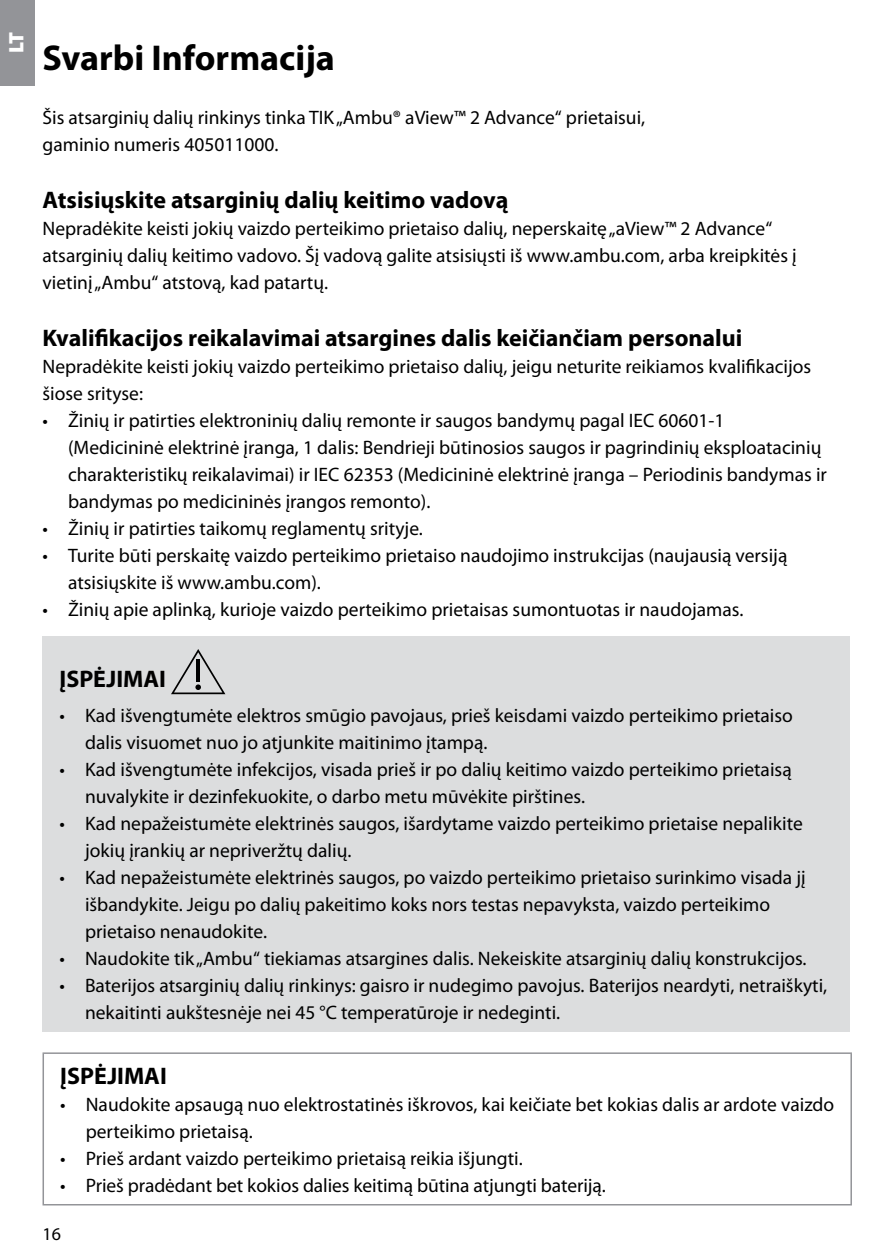
<style>
.page{position:relative;width:893px;height:1259px;background:#fff}
.page>*{position:absolute;margin:0;border:0;box-sizing:border-box;transform-origin:0 0}
.t1{font:700 36px "Myriad Pro";color:#000}
.t2{font:700 24px "Myriad Pro";color:#000}
.t3{font:900 21px "Myriad Pro";color:#fff}
.t4{font:19.5px/27px "Myriad Pro";color:#000}
.t5{font:18px "Myriad Pro";color:#000}
</style>
<div class="page">
<div style="left:43px;top:636px;width:807px;height:396px;background:#dcddde"></div>
<svg style="left:171px;top:649px;width:54px;height:45px"></svg>
<hr style="left:43px;top:1052px;width:809px;height:2px;background:#939498">
<hr style="left:43px;top:1054px;width:1px;height:150px;background:#939498">
<hr style="left:850px;top:1054px;width:2px;height:150px;background:#939498">
<hr style="left:43px;top:1204px;width:809px;height:1px;background:#939498">
<div style="left:0;top:0;width:34px;height:85px;background:#939498"></div>
<p class="t3" style="left:4px;top:53px;width:22px;rotate:-90deg">LT</p>
<h1 class="t1" style="left:43px;top:34px;width:294px">Svarbi Informacija</h1>
<p class="t4" style="left:43px;top:103px;width:604px">Šis atsarginių dalių rinkinys tinka TIK „Ambu® aView™ 2 Advance“ prietaisui, gaminio numeris 405011000.</p>
<p class="t2" style="left:43px;top:184px;width:467px">Atsisiųskite atsarginių dalių keitimo vadovą</p>
<p class="t4" style="left:43px;top:214px;width:756px">Nepradėkite keisti jokių vaizdo perteikimo prietaiso dalių, neperskaitę „aView™ 2 Advance“ atsarginių dalių keitimo vadovo. Šį vadovą galite atsisiųsti iš www.ambu.com, arba kreipkitės į vietinį „Ambu“ atstovą, kad patartų.</p>
<p class="t2" style="left:43px;top:322px;width:701px">Kvalifikacijos reikalavimai atsargines dalis keičiančiam personalui</p>
<p class="t4" style="left:43px;top:352px;width:770px">Nepradėkite keisti jokių vaizdo perteikimo prietaiso dalių, jeigu neturite reikiamos kvalifikacijos šiose srityse:</p>
<p class="t4" style="left:68px;top:406px;width:760px;text-indent:-26px">• Žinių ir patirties elektroninių dalių remonte ir saugos bandymų pagal IEC 60601-1<br>(Medicininė elektrinė įranga, 1 dalis: Bendrieji būtinosios saugos ir pagrindinių eksploatacinių charakteristikų reikalavimai) ir IEC 62353 (Medicininė elektrinė įranga – Periodinis bandymas ir bandymas po medicininės įrangos remonto).</p>
<p class="t4" style="left:43px;top:514px;width:382px">• Žinių ir patirties taikomų reglamentų srityje.</p>
<p class="t4" style="left:68px;top:541px;width:721px;text-indent:-26px">• Turite būti perskaitę vaizdo perteikimo prietaiso naudojimo instrukcijas (naujausią versiją atsisiųskite iš www.ambu.com).</p>
<p class="t4" style="left:43px;top:595px;width:702px">• Žinių apie aplinką, kurioje vaizdo perteikimo prietaisas sumontuotas ir naudojamas.</p>
<p class="t2" style="left:60px;top:663px;width:108px">ĮSPĖJIMAI</p>
<p class="t4" style="left:85px;top:701px;width:709px;text-indent:-26px">• Kad išvengtumėte elektros smūgio pavojaus, prieš keisdami vaizdo perteikimo prietaiso dalis visuomet nuo jo atjunkite maitinimo įtampą.</p>
<p class="t4" style="left:85px;top:756px;width:708px;text-indent:-26px">• Kad išvengtumėte infekcijos, visada prieš ir po dalių keitimo vaizdo perteikimo prietaisą nuvalykite ir dezinfekuokite, o darbo metu mūvėkite pirštines.</p>
<p class="t4" style="left:85px;top:810px;width:719px;text-indent:-26px">• Kad nepažeistumėte elektrinės saugos, išardytame vaizdo perteikimo prietaise nepalikite jokių įrankių ar nepriveržtų dalių.</p>
<p class="t4" style="left:85px;top:864px;width:722px;text-indent:-26px">• Kad nepažeistumėte elektrinės saugos, po vaizdo perteikimo prietaiso surinkimo visada jį išbandykite. Jeigu po dalių pakeitimo koks nors testas nepavyksta, vaizdo perteikimo prietaiso nenaudokite.</p>
<p class="t4" style="left:60px;top:945px;width:749px">• Naudokite tik „Ambu“ tiekiamas atsargines dalis. Nekeiskite atsarginių dalių konstrukcijos.</p>
<p class="t4" style="left:85px;top:972px;width:744px;text-indent:-26px">• Baterijos atsarginių dalių rinkinys: gaisro ir nudegimo pavojus. Baterijos neardyti, netraiškyti, nekaitinti aukštesnėje nei 45 °C temperatūroje ir nedeginti.</p>
<p class="t2" style="left:60px;top:1060px;width:108px">ĮSPĖJIMAI</p>
<p class="t4" style="left:86px;top:1090px;width:750px;text-indent:-26px">• Naudokite apsaugą nuo elektrostatinės iškrovos, kai keičiate bet kokias dalis ar ardote vaizdo perteikimo prietaisą.</p>
<p class="t4" style="left:60px;top:1144px;width:464px">• Prieš ardant vaizdo perteikimo prietaisą reikia išjungti.</p>
<p class="t4" style="left:60px;top:1171px;width:547px">• Prieš pradėdant bet kokios dalies keitimą būtina atjungti bateriją.</p>
<p class="t5" style="left:43px;top:1223px;width:20px">16</p>
</div>
